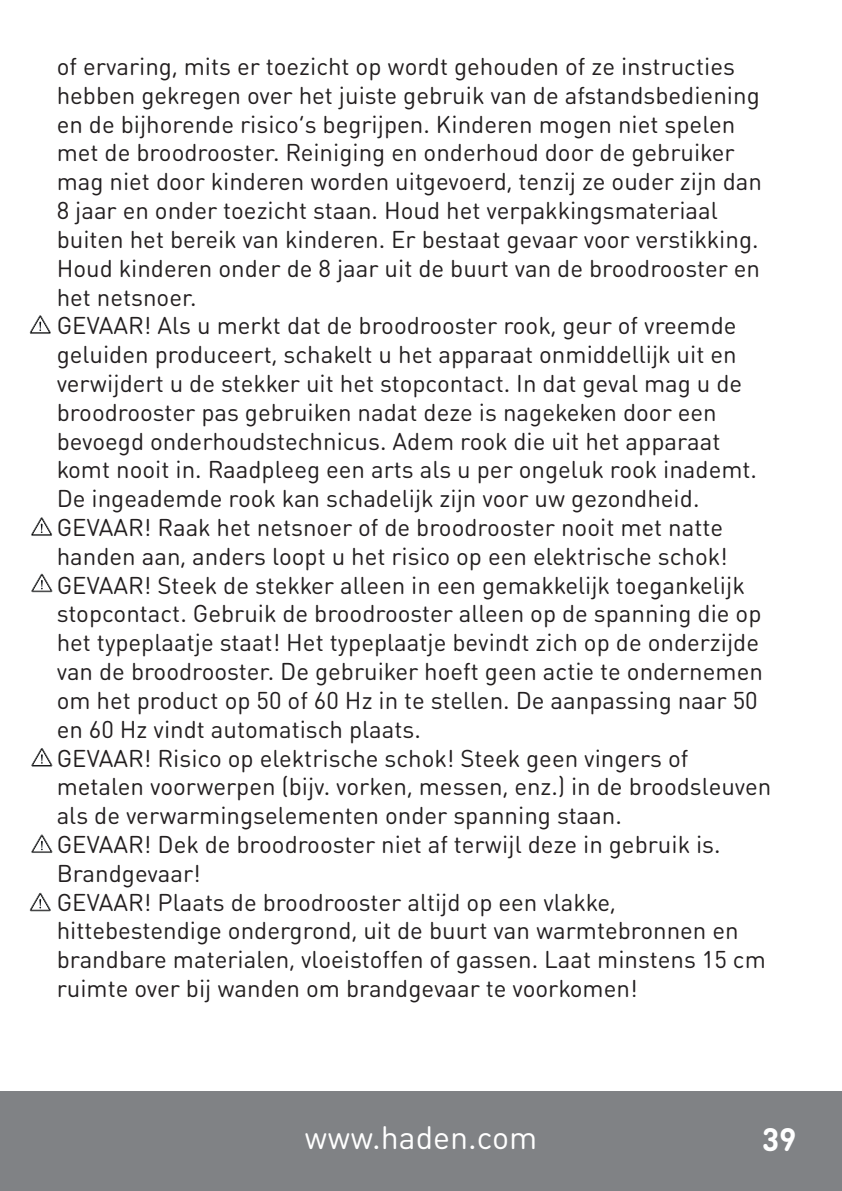
<style>
.page{position:relative;width:842px;height:1191px;background:#fff}
.page>*{position:absolute;margin:0;border:0;box-sizing:border-box;transform-origin:0 0}
.t1{font:32px "DIN Round Pro";color:#fff}
.t2{font:700 32px "DIN Round Pro";color:#fff}
.t3{font:24px/28.8px "DIN Round Pro";color:#231f20}
</style>
<div class="page">
<svg style="left:29px;top:315px;width:22px;height:19px"></svg>
<svg style="left:31px;top:517px;width:21px;height:19px"></svg>
<svg style="left:31px;top:573px;width:22px;height:19px"></svg>
<svg style="left:31px;top:748px;width:22px;height:19px"></svg>
<svg style="left:31px;top:834px;width:22px;height:19px"></svg>
<svg style="left:29px;top:892px;width:22px;height:19px"></svg>
<div style="left:0;top:1091px;width:842px;height:100px;background:#808285"></div>
<p class="t3" style="left:57px;top:51px;width:707px">of ervaring, mits er toezicht op wordt gehouden of ze instructies hebben gekregen over het juiste gebruik van de afstandsbediening en de bijhorende risico’s begrijpen. Kinderen mogen niet spelen met de broodrooster. Reiniging en onderhoud door de gebruiker mag niet door kinderen worden uitgevoerd, tenzij ze ouder zijn dan 8 jaar en onder toezicht staan. Houd het verpakkingsmateriaal buiten het bereik van kinderen. Er bestaat gevaar voor verstikking.<br>Houd kinderen onder de 8 jaar uit de buurt van de broodrooster en het netsnoer.</p>
<p class="t3" style="left:57px;top:310px;width:702px">GEVAAR! Als u merkt dat de broodrooster rook, geur of vreemde geluiden produceert, schakelt u het apparaat onmiddellijk uit en verwijdert u de stekker uit het stopcontact. In dat geval mag u de broodrooster pas gebruiken nadat deze is nagekeken door een bevoegd onderhoudstechnicus. Adem rook die uit het apparaat komt nooit in. Raadpleeg een arts als u per ongeluk rook inademt.<br>De ingeademde rook kan schadelijk zijn voor uw gezondheid.</p>
<p class="t3" style="left:57px;top:512px;width:672px">GEVAAR! Raak het netsnoer of de broodrooster nooit met natte handen aan, anders loopt u het risico op een elektrische schok!</p>
<p class="t3" style="left:57px;top:570px;width:708px">GEVAAR! Steek de stekker alleen in een gemakkelijk toegankelijk stopcontact. Gebruik de broodrooster alleen op de spanning die op het typeplaatje staat! Het typeplaatje bevindt zich op de onderzijde van de broodrooster. De gebruiker hoeft geen actie te ondernemen om het product op 50 of 60 Hz in te stellen. De aanpassing naar 50 en 60 Hz vindt automatisch plaats.</p>
<p class="t3" style="left:57px;top:742px;width:716px">GEVAAR! Risico op elektrische schok! Steek geen vingers of metalen voorwerpen (bijv. vorken, messen, enz.) in de broodsleuven als de verwarmingselementen onder spanning staan.</p>
<p class="t3" style="left:57px;top:829px;width:665px">GEVAAR! Dek de broodrooster niet af terwijl deze in gebruik is.<br>Brandgevaar!</p>
<p class="t3" style="left:57px;top:886px;width:711px">GEVAAR! Plaats de broodrooster altijd op een vlakke, hittebestendige ondergrond, uit de buurt van warmtebronnen en brandbare materialen, vloeistoffen of gassen. Laat minstens 15 cm ruimte over bij wanden om brandgevaar te voorkomen!</p>
<h1 class="t1" style="left:304px;top:1116px;width:234px">www.haden.com</h1>
<h1 class="t2" style="left:762px;top:1117px;width:36px">39</h1>
</div>
